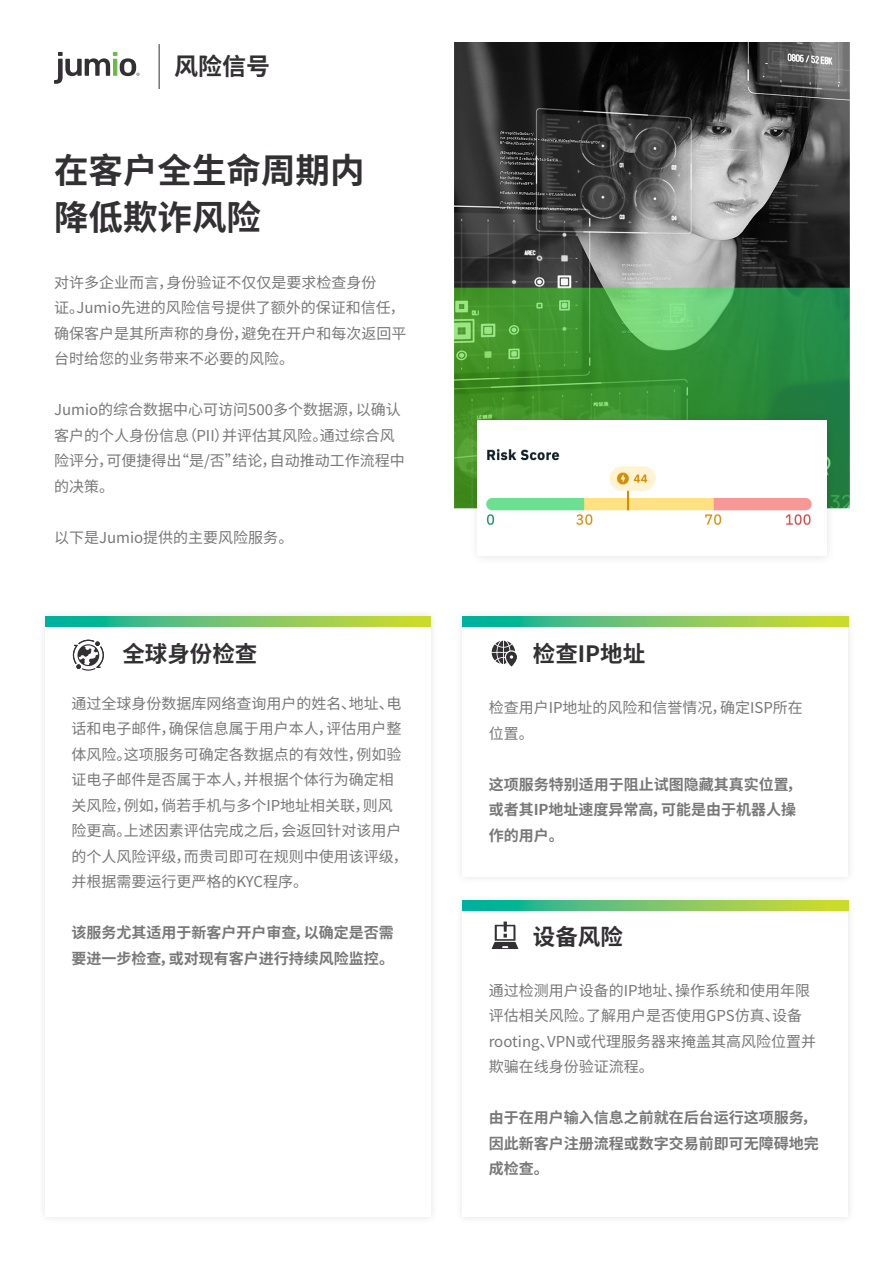
<style>
.page{position:relative;width:893px;height:1263px;background:#fff}
.page>*{position:absolute;margin:0;border:0;box-sizing:border-box;transform-origin:0 0}
.t1{font:700 34.5px/46.5px "Noto Sans SC";color:#333033}
.t2{font:700 24px "Noto Sans SC";color:#333033}
.t3{font:700 22.5px "Noto Sans SC";color:#333033}
.t4{font:15px/25.5px "Noto Sans SC";color:#787878}
.t5{font:700 15px/25.5px "Noto Sans SC";color:#787878}
</style>
<div class="page">
<img style="left:454px;top:42px;width:396px;height:466px">
<div style="left:469px;top:411px;width:366px;height:154px;background:#000;opacity:.11"></div>
<img style="left:478px;top:421px;width:348px;height:135px">
<svg style="left:54px;top:52px;width:86px;height:32px"></svg>
<hr style="left:159px;top:44px;width:1px;height:45px;background:#333033">
<div style="left:454px;top:608px;width:402px;height:277px;background:#fafafa"></div>
<div style="left:463px;top:616px;width:385px;height:260px;background:#fff"></div>
<svg style="left:463px;top:616px;width:385px;height:11px;background:#71c569"></svg>
<div style="left:37px;top:608px;width:402px;height:617px;background:#fafafa"></div>
<div style="left:45px;top:616px;width:386px;height:601px;background:#fff"></div>
<svg style="left:45px;top:616px;width:386px;height:11px;background:#6fc56a"></svg>
<svg style="left:73px;top:640px;width:31px;height:31px"></svg>
<div style="left:454px;top:893px;width:402px;height:332px;background:#fafafa"></div>
<div style="left:463px;top:901px;width:385px;height:316px;background:#fff"></div>
<svg style="left:463px;top:900px;width:385px;height:11px;background:#71c569"></svg>
<svg style="left:503px;top:921px;width:4px;height:4px"></svg>
<svg style="left:492px;top:925px;width:26px;height:24px"></svg>
<svg style="left:492px;top:641px;width:25px;height:26px"></svg>
<h2 class="t2" style="left:174px;top:52px;width:97px">风险信号</h2>
<h1 class="t1" style="left:54px;top:148px;width:312px">在客户全生命周期内降低欺诈风险</h1>
<p class="t4" style="left:54px;top:270px;width:354px">对许多企业而言，身份验证不仅仅是要求检查身份<br>证。Jumio先进的风险信号提供了额外的保证和信任，确保客户是其所声称的身份，避免在开户和每次返回平台时给您的业务带来不必要的风险。</p>
<p class="t4" style="left:54px;top:397px;width:352px">Jumio的综合数据中心可访问500多个数据源，以确认客户的个人身份信息（PII）并评估其风险。通过综合风险评分，可便捷得出“是/否”结论，自动推动工作流程中的决策。</p>
<p class="t4" style="left:54px;top:525px;width:241px">以下是Jumio提供的主要风险服务。</p>
<h3 class="t3" style="left:122px;top:641px;width:136px">全球身份检查</h3>
<p class="t4" style="left:71px;top:691px;width:338px">通过全球身份数据库网络查询用户的姓名、地址、电话和电子邮件，确保信息属于用户本人，评估用户整体风险。这项服务可确定各数据点的有效性，例如验证电子邮件是否属于本人，并根据个体行为确定相关风险，例如，倘若手机与多个IP地址相关联，则风险更高。上述因素评估完成之后，会返回针对该用户的个人风险评级，而贵司即可在规则中使用该评级，并根据需要运行更严格的KYC程序。</p>
<p class="t5" style="left:71px;top:920px;width:324px">该服务尤其适用于新客户开户审查，以确定是否需要进一步检查，或对现有客户进行持续风险监控。</p>
<h3 class="t3" style="left:533px;top:924px;width:91px">设备风险</h3>
<p class="t4" style="left:489px;top:978px;width:329px">通过检测用户设备的IP地址、操作系统和使用年限评估相关风险。了解用户是否使用GPS仿真、设备rooting、VPN或代理服务器来掩盖其高风险位置并欺骗在线身份验证流程。</p>
<p class="t5" style="left:489px;top:1105px;width:331px">由于在用户输入信息之前就在后台运行这项服务，因此新客户注册流程或数字交易前即可无障碍地完成检查。</p>
<h3 class="t3" style="left:533px;top:641px;width:114px">检查IP地址</h3>
<p class="t4" style="left:489px;top:695px;width:316px">检查用户IP地址的风险和信誉情况，确定ISP所在位置。</p>
<p class="t5" style="left:489px;top:772px;width:314px">这项服务特别适用于阻止试图隐藏其真实位置，或者其IP地址速度异常高，可能是由于机器人操作的用户。</p>
</div>
